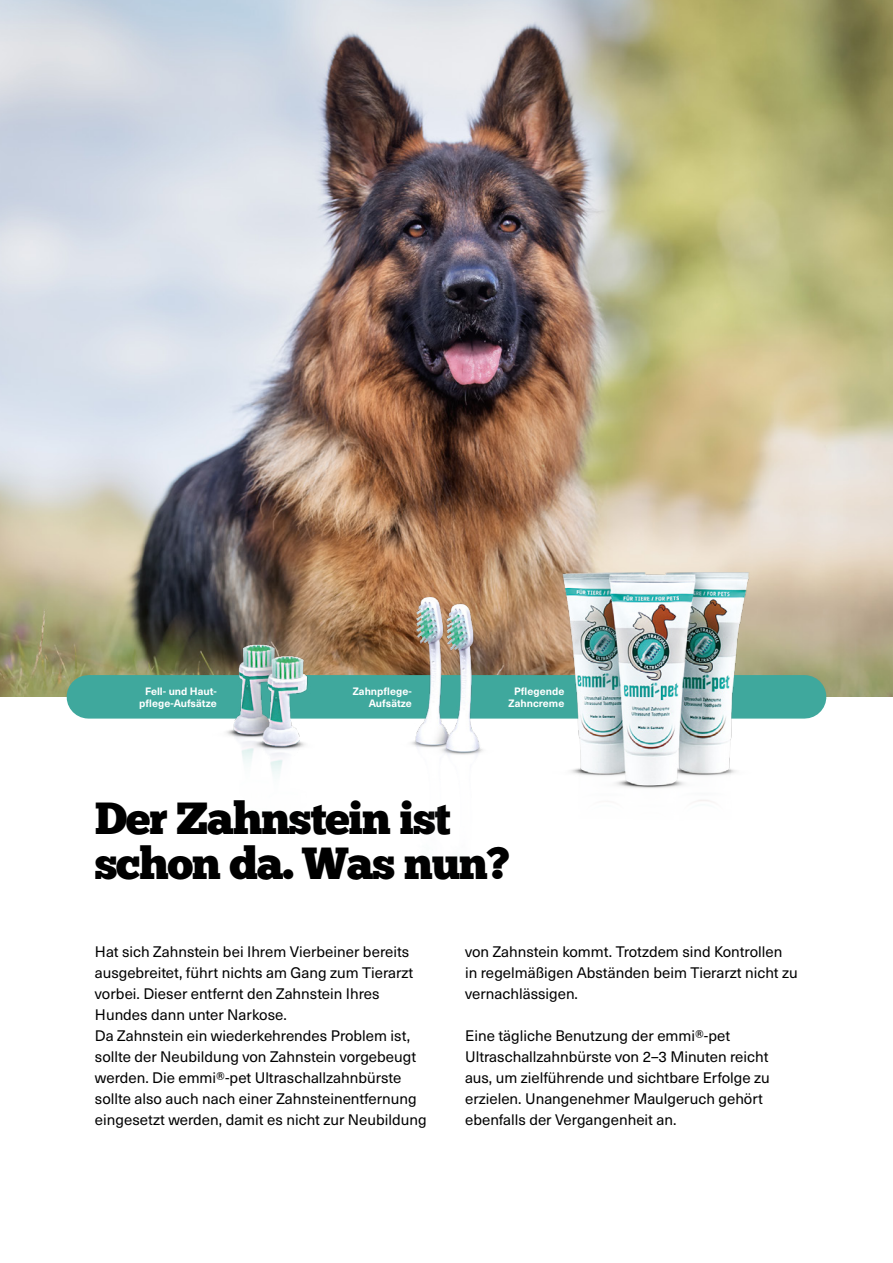
<style>
.page{position:relative;width:893px;height:1263px;background:#fff}
.page>*{position:absolute;margin:0;border:0;box-sizing:border-box;transform-origin:0 0}
.t1{font:45px/45px "Chunk Five";letter-spacing:-.03em;color:#000}
.t2{font:15px/21px "Neue Haas Unica Pro";color:#000}
.t3{font:700 10.5px/12.6px "Neue Haas Unica Pro";color:#fff;text-align:center}
</style>
<div class="page">
<img style="left:0;top:0;width:893px;height:697px">
<div style="left:88px;top:675px;width:717px;height:44px;background:#3fa89d"></div>
<img style="left:525px;top:552px;width:238px;height:250px">
<img style="left:193px;top:621px;width:146px;height:154px">
<img style="left:387px;top:563px;width:120px;height:192px">
<p class="t3" style="left:139px;top:685px;width:79px">Fell- und Haut&shy;pflege-Aufsätze</p>
<p class="t3" style="left:353px;top:685px;width:61px;text-align:right">Zahnpflege-<br>Aufsätze</p>
<p class="t3" style="left:509px;top:685px;width:57px">Pflegende<br>Zahncreme</p>
<h1 class="t1" style="left:95px;top:796px;width:416px">Der Zahnstein ist schon da. Was nun?</h1>
<p class="t2" style="left:95px;top:941px;width:333px">Hat sich Zahnstein bei Ihrem Vierbeiner bereits ausgebreitet, führt nichts am Gang zum Tierarzt vorbei. Dieser entfernt den Zahnstein Ihres Hundes dann unter Narkose.<br>Da Zahnstein ein wiederkehrendes Problem ist, sollte der Neubildung von Zahnstein vorgebeugt werden. Die emmi®-pet Ultraschallzahnbürste sollte also auch nach einer Zahnsteinentfernung eingesetzt werden, damit es nicht zur Neubildung</p>
<p class="t2" style="left:465px;top:941px;width:334px">von Zahnstein kommt. Trotzdem sind Kontrollen in regelmäßigen Abständen beim Tierarzt nicht zu vernachlässigen.</p>
<p class="t2" style="left:465px;top:1025px;width:306px">Eine tägliche Benutzung der emmi®-pet Ultraschallzahnbürste von 2–3 Minuten reicht aus, um zielführende und sichtbare Erfolge zu erzielen. Unangenehmer Maulgeruch gehört ebenfalls der Vergangenheit an.</p>
</div>
